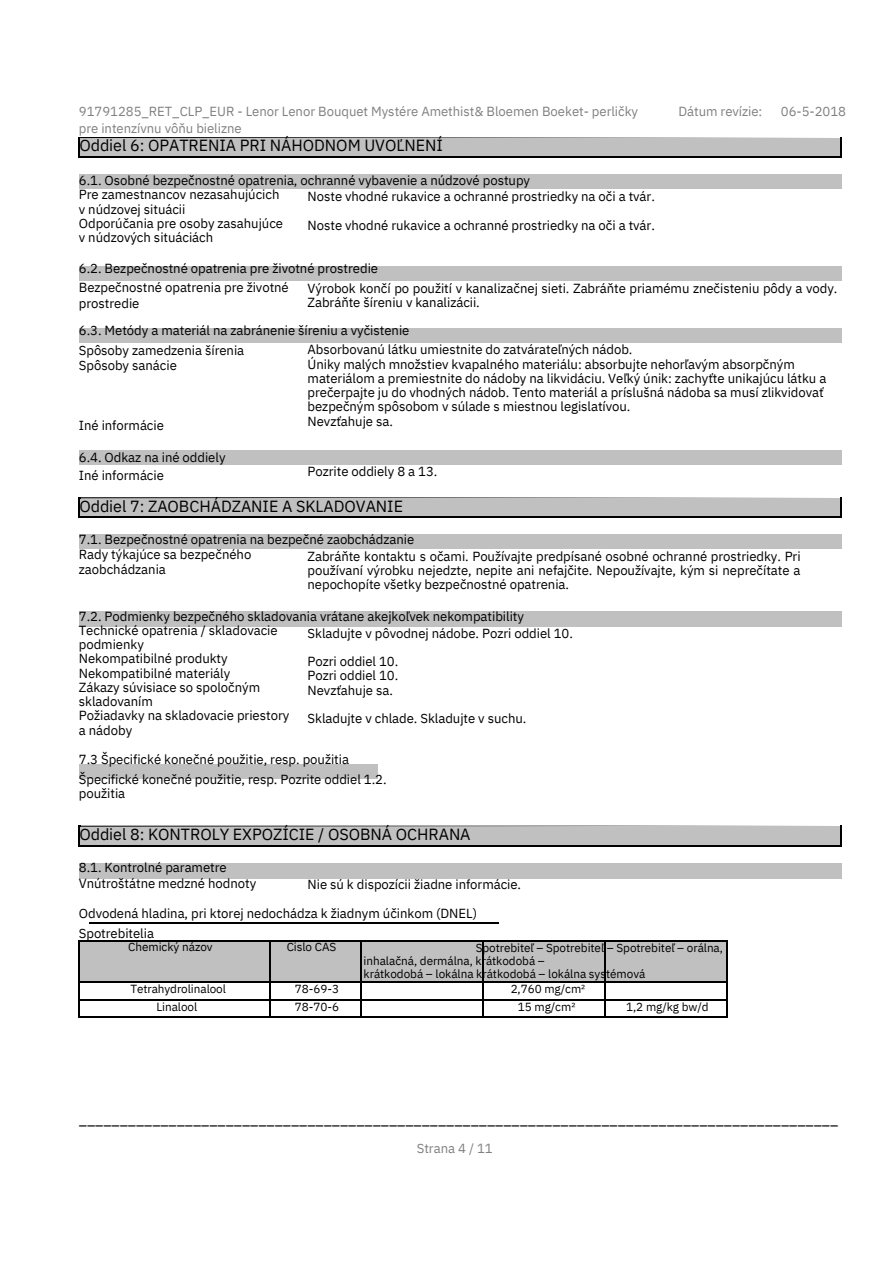
<style>
.page{position:relative;width:894px;height:1264px;background:#fff}
.page>*{position:absolute;margin:0;border:0;box-sizing:border-box;transform-origin:0 0}
.t1{font:16.05px "IBM Plex Sans";letter-spacing:-.005em;color:#000}
.t2{font:14.55px "IBM Plex Sans";color:#000}
.t3{font:13.2px/14.2px "IBM Plex Sans";letter-spacing:-.005em;color:#000}
.t4{font:13.2px/17.5px "IBM Plex Sans";letter-spacing:-.005em;color:#808080}
.t5{font:11.7px/17.5px "IBM Plex Sans";letter-spacing:-.005em;color:#000}
</style>
<div class="page">
<div style="left:79px;top:764px;width:298px;height:14px;background:#c0c0c0"></div>
<hr style="left:89px;top:923px;width:409px;height:1px;background:#000">
<div style="left:79px;top:941px;width:190px;height:40px;background:#c0c0c0"></div>
<div style="left:270px;top:941px;width:90px;height:40px;background:#c0c0c0"></div>
<div style="left:361px;top:941px;width:121px;height:13px;background:#c0c0c0"></div>
<div style="left:361px;top:954px;width:121px;height:13px;background:#c0c0c0"></div>
<div style="left:361px;top:967px;width:121px;height:14px;background:#c0c0c0"></div>
<div style="left:483px;top:941px;width:121px;height:13px;background:#c0c0c0"></div>
<div style="left:483px;top:954px;width:121px;height:13px;background:#c0c0c0"></div>
<div style="left:483px;top:967px;width:121px;height:14px;background:#c0c0c0"></div>
<div style="left:605px;top:941px;width:121px;height:13px;background:#c0c0c0"></div>
<div style="left:605px;top:954px;width:121px;height:13px;background:#c0c0c0"></div>
<div style="left:605px;top:967px;width:121px;height:14px;background:#c0c0c0"></div>
<hr style="left:80px;top:940px;width:189px;height:1px;background:#000">
<hr style="left:270px;top:940px;width:90px;height:1px;background:#000">
<hr style="left:361px;top:940px;width:121px;height:1px;background:#000">
<hr style="left:483px;top:940px;width:121px;height:1px;background:#000">
<hr style="left:605px;top:940px;width:121px;height:1px;background:#000">
<hr style="left:78px;top:941px;width:1px;height:40px;background:#000">
<hr style="left:269px;top:941px;width:1px;height:40px;background:#000">
<hr style="left:360px;top:941px;width:1px;height:40px;background:#000">
<hr style="left:482px;top:941px;width:1px;height:40px;background:#000">
<hr style="left:604px;top:941px;width:1px;height:40px;background:#000">
<hr style="left:726px;top:941px;width:1px;height:40px;background:#000">
<hr style="left:79px;top:981px;width:190px;height:1px;background:#000">
<hr style="left:270px;top:981px;width:90px;height:1px;background:#000">
<hr style="left:361px;top:981px;width:121px;height:1px;background:#000">
<hr style="left:483px;top:981px;width:121px;height:1px;background:#000">
<hr style="left:605px;top:981px;width:121px;height:1px;background:#000">
<hr style="left:79px;top:999px;width:190px;height:1px;background:#000">
<hr style="left:270px;top:999px;width:90px;height:1px;background:#000">
<hr style="left:361px;top:999px;width:121px;height:1px;background:#000">
<hr style="left:483px;top:999px;width:121px;height:1px;background:#000">
<hr style="left:605px;top:999px;width:121px;height:1px;background:#000">
<svg style="left:78px;top:981px;width:2px;height:36px"></svg>
<hr style="left:80px;top:1016px;width:189px;height:1px;background:#000">
<svg style="left:269px;top:981px;width:1px;height:36px"></svg>
<hr style="left:270px;top:1016px;width:38px;height:1px;background:#000">
<hr style="left:309px;top:1016px;width:51px;height:1px;background:#000">
<svg style="left:360px;top:981px;width:1px;height:36px"></svg>
<hr style="left:361px;top:1016px;width:121px;height:1px;background:#000">
<svg style="left:482px;top:981px;width:1px;height:36px"></svg>
<hr style="left:483px;top:1016px;width:121px;height:1px;background:#000">
<svg style="left:604px;top:981px;width:1px;height:36px"></svg>
<hr style="left:605px;top:1016px;width:121px;height:1px;background:#000">
<svg style="left:726px;top:981px;width:1px;height:36px"></svg>
<div style="left:79px;top:174px;width:761px;height:15px;background:#c0c0c0"></div>
<div style="left:79px;top:266px;width:761px;height:15px;background:#c0c0c0"></div>
<div style="left:79px;top:328px;width:761px;height:15px;background:#c0c0c0"></div>
<div style="left:79px;top:450px;width:761px;height:15px;background:#c0c0c0"></div>
<div style="left:79px;top:534px;width:761px;height:15px;background:#c0c0c0"></div>
<div style="left:79px;top:611px;width:761px;height:16px;background:#c0c0c0"></div>
<div style="left:79px;top:863px;width:761px;height:15px;background:#c0c0c0"></div>
<svg style="left:78px;top:137px;width:763px;height:20px;background:#b2b2b2"></svg>
<svg style="left:78px;top:497px;width:763px;height:20px;background:#b2b2b2"></svg>
<svg style="left:78px;top:825px;width:763px;height:21px;background:#b3b3b3"></svg>
<p class="t4" style="left:79px;top:101px;width:560px">91791285_RET_CLP_EUR - Lenor Lenor Bouquet Mystére Amethist&amp; Bloemen Boeket- perličky pre intenzívnu vôňu bielizne</p>
<p class="t1" style="left:79px;top:133px;width:365px">Oddiel 6: OPATRENIA PRI NÁHODNOM UVOĽNENÍ</p>
<p class="t4" style="left:678px;top:101px;width:85px">Dátum revízie:</p>
<p class="t4" style="left:780px;top:101px;width:67px">06-5-2018</p>
<p class="t3" style="left:79px;top:172px;width:452px">6.1. Osobné bezpečnostné opatrenia, ochranné vybavenie a núdzové postupy Pre zamestnancov nezasahujúcich<br>v núdzovej situácii<br>Odporúčania pre osoby zasahujúce<br>v núdzových situáciách</p>
<p class="t3" style="left:79px;top:257px;width:301px;line-height:19.6px">6.2. Bezpečnostné opatrenia pre životné prostredie<br>Bezpečnostné opatrenia pre životné</p>
<p class="t3" style="left:79px;top:288px;width:332px;line-height:27.3px">prostredie<br>6.3. Metódy a materiál na zabránenie šíreniu a vyčistenie</p>
<p class="t3" style="left:79px;top:341px;width:167px;line-height:15.3px">Spôsoby zamedzenia šírenia<br>Spôsoby sanácie</p>
<p class="t3" style="left:307px;top:188px;width:349px">Noste vhodné rukavice a ochranné prostriedky na oči a tvár.</p>
<p class="t3" style="left:307px;top:217px;width:349px">Noste vhodné rukavice a ochranné prostriedky na oči a tvár.</p>
<p class="t3" style="left:307px;top:280px;width:531px">Výrobok končí po použití v kanalizačnej sieti. Zabráňte priamému znečisteniu pôdy a vody.<br>Zabráňte šíreniu v kanalizácii.</p>
<p class="t3" style="left:307px;top:341px;width:520px">Absorbovanú látku umiestnite do zatvárateľných nádob.<br>Úniky malých množstiev kvapalného materiálu: absorbujte nehorľavým absorpčným materiálom a premiestnite do nádoby na likvidáciu. Veľký únik: zachyťte unikajúcu látku a prečerpajte ju do vhodných nádob. Tento materiál a príslušná nádoba sa musí zlikvidovať bezpečným spôsobom v súlade s miestnou legislatívou.<br>Nevzťahuje sa.</p>
<p class="t3" style="left:79px;top:417px;width:87px">Iné informácie</p>
<p class="t3" style="left:79px;top:447px;width:148px;line-height:18.6px">6.4. Odkaz na iné oddiely<br>Iné informácie</p>
<p class="t3" style="left:307px;top:463px;width:131px">Pozrite oddiely 8 a 13.</p>
<p class="t1" style="left:79px;top:493px;width:325px">Oddiel 7: ZAOBCHÁDZANIE A SKLADOVANIE</p>
<p class="t3" style="left:79px;top:530px;width:337px;line-height:15.3px">7.1. Bezpečnostné opatrenia na bezpečné zaobchádzanie<br>Rady týkajúce sa bezpečného<br>zaobchádzania</p>
<p class="t3" style="left:307px;top:547px;width:494px;text-align:justify">Zabráňte kontaktu s očami. Používajte predpísané osobné ochranné prostriedky. Pri používaní výrobku nejedzte, nepite ani nefajčite. Nepoužívajte, kým si neprečítate a nepochopíte všetky bezpečnostné opatrenia.</p>
<p class="t3" style="left:79px;top:608px;width:446px">7.2. Podmienky bezpečného skladovania vrátane akejkoľvek nekompatibility<br>Technické opatrenia / skladovacie<br>podmienky<br>Nekompatibilné produkty<br>Nekompatibilné materiály<br>Zákazy súvisiace so spoločným<br>skladovaním<br>Požiadavky na skladovacie priestory<br>a nádoby</p>
<p class="t3" style="left:79px;top:748px;width:309px;line-height:19.6px">7.3 Špecifické konečné použitie, resp. použitia<br>Špecifické konečné použitie, resp. Pozrite oddiel 1.2.</p>
<p class="t3" style="left:79px;top:785px;width:48px">použitia</p>
<p class="t3" style="left:307px;top:617px;width:267px;line-height:28.5px">Skladujte v pôvodnej nádobe. Pozri oddiel 10.<br>Pozri oddiel 10.</p>
<p class="t3" style="left:307px;top:667px;width:92px">Pozri oddiel 10.<br>Nevzťahuje sa.</p>
<p class="t3" style="left:307px;top:710px;width:220px">Skladujte v chlade. Skladujte v suchu.</p>
<p class="t1" style="left:79px;top:822px;width:392px">Oddiel 8: KONTROLY EXPOZÍCIE / OSOBNÁ OCHRANA</p>
<p class="t3" style="left:79px;top:858px;width:179px;line-height:15.3px">8.1. Kontrolné parametre<br>Vnútroštátne medzné hodnoty</p>
<p class="t3" style="left:79px;top:902px;width:399px;line-height:19.6px">Odvodená hladina, pri ktorej nedochádza k žiadnym účinkom (DNEL)<br>Spotrebitelia</p>
<p class="t3" style="left:307px;top:875px;width:215px">Nie sú k dispozícii žiadne informácie.</p>
<p class="t5" style="left:128px;top:937px;width:86px">Chemický názov</p>
<p class="t5" style="left:286px;top:937px;width:51px">Čislo CAS</p>
<p class="t5" style="left:363px;top:940px;width:361px;line-height:13.2px;text-indent:112px">Spotrebiteľ – Spotrebiteľ – Spotrebiteľ – orálna, inhalačná, dermálna, krátkodobá –<br>krátkodobá – lokálna krátkodobá – lokálna systémová</p>
<p class="t5" style="left:130px;top:979px;width:97px;text-align:center">Tetrahydrolinalool<br>Linalool</p>
<p class="t5" style="left:295px;top:979px;width:46px">78-69-3<br>78-70-6</p>
<p class="t5" style="left:510px;top:979px;width:76px;text-align:center">2,760 mg/cm²<br>15 mg/cm²</p>
<p class="t5" style="left:626px;top:996px;width:84px">1,2 mg/kg bw/d</p>
<p class="t2" style="left:79px;top:1107px;width:760px">_____________________________________________________________________________________________</p>
<p class="t4" style="left:416px;top:1138px;width:78px">Strana 4 / 11</p>
</div>
